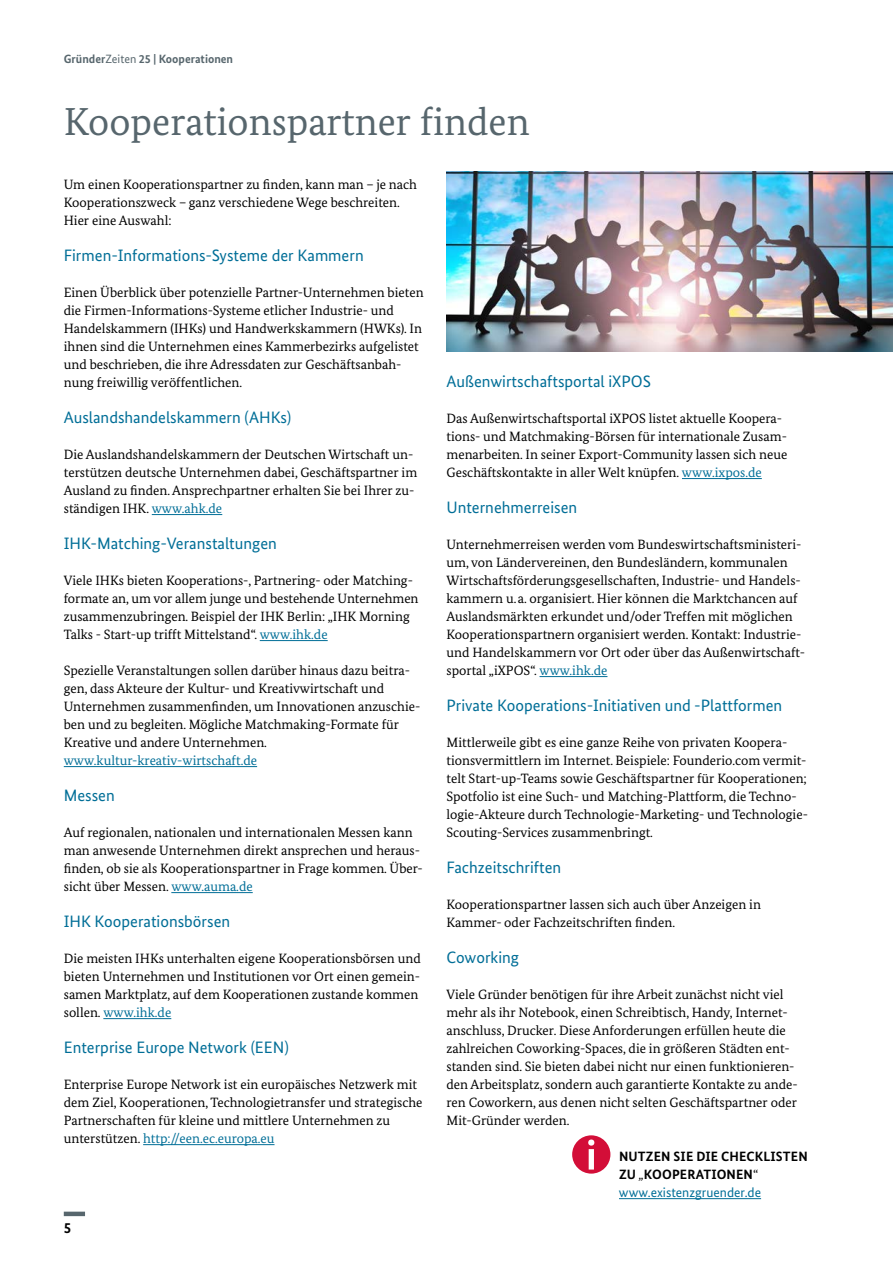
<style>
.page{position:relative;width:893px;height:1263px;background:#fff}
.page>*{position:absolute;margin:0;border:0;box-sizing:border-box;transform-origin:0 0}
.t1{font:39px "Bundes Serif";color:#57666d}
.t2{font:16.5px "Bundes Sans";color:#006e97}
.t3{font:700 15px "Bundes Sans";color:#000}
.t4{font:13.5px/18px "Bundes Serif";color:#000}
.t5{font:700 13.5px/18px "Bundes Sans";letter-spacing:.01em;color:#000}
.t6{font:13.5px "Bundes Serif";color:#006e97}
.t7{font:700 12px "Bundes Sans";color:#57666d}
.s1{font-weight:400}
.s2{color:#006e97}
.s3{font-family:"Bundes Serif";font-weight:400;font-style:italic}
.s4{font-weight:400;color:#006e97}
</style>
<div class="page">
<div style="left:64px;top:1211px;width:21px;height:5px;background:#57666d"></div>
<hr style="left:619px;top:1198px;width:142px;height:1px;background:#006e97">
<div style="left:572px;top:1135px;width:38px;height:38px;background:#d30e38;border-radius:50%"></div>
<svg style="left:588px;top:1139px;width:6px;height:30px"></svg>
<hr style="left:152px;top:514px;width:70px;height:1px;background:#006e97">
<hr style="left:260px;top:640px;width:68px;height:1px;background:#006e97">
<hr style="left:64px;top:766px;width:193px;height:1px;background:#006e97">
<hr style="left:171px;top:892px;width:82px;height:1px;background:#006e97">
<hr style="left:103px;top:1018px;width:68px;height:1px;background:#006e97">
<hr style="left:143px;top:1144px;width:132px;height:1px;background:#006e97">
<hr style="left:682px;top:478px;width:80px;height:1px;background:#006e97">
<hr style="left:539px;top:676px;width:68px;height:1px;background:#006e97">
<img style="left:446px;top:171px;width:447px;height:180px">
<p class="t7" style="left:64px;top:52px;width:171px">Gründer<span class="s1">Zeiten</span> 25 | Kooperationen</p>
<h1 class="t1" style="left:64px;top:98px;width:467px">Kooperationspartner finden</h1>
<p class="t4" style="left:64px;top:175px;width:355px">Um einen Kooperationspartner zu finden, kann man – je nach<br>Kooperationszweck – ganz verschiedene Wege beschreiten.<br>Hier eine Auswahl:</p>
<p class="t2" style="left:64px;top:245px;width:301px">Firmen-Informations-Systeme der Kammern</p>
<p class="t4" style="left:64px;top:283px;width:361px">Einen Überblick über potenzielle Partner-Unternehmen bieten die Firmen-Informations-Systeme etlicher Industrie- und Handelskammern (IHKs) und Handwerkskammern (HWKs). In ihnen sind die Unternehmen eines Kammerbezirks aufgelistet und beschrieben, die ihre Adressdaten zur Geschäftsanbah&shy;nung freiwillig veröffentlichen.</p>
<p class="t2" style="left:64px;top:407px;width:229px">Auslandshandelskammern (AHKs)</p>
<p class="t4" style="left:64px;top:445px;width:355px">Die Auslandshandelskammern der Deutschen Wirtschaft un&shy;terstützen deutsche Unternehmen dabei, Geschäftspartner im Ausland zu finden. Ansprechpartner erhalten Sie bei Ihrer zu&shy;ständigen IHK. <span class="s2">www.ahk.de</span></p>
<p class="t2" style="left:64px;top:533px;width:215px">IHK-Matching-Veranstaltungen</p>
<p class="t4" style="left:64px;top:571px;width:356px">Viele IHKs bieten Kooperations-, Partnering- oder Matching&shy;formate an, um vor allem junge und bestehende Unternehmen zusammenzubringen. Beispiel der IHK Berlin: „IHK Morning Talks - Start-up trifft Mittelstand“. <span class="s2">www.ihk.de</span></p>
<p class="t4" style="left:64px;top:661px;width:358px">Spezielle Veranstaltungen sollen darüber hinaus dazu beitra&shy;gen, dass Akteure der Kultur- und Kreativwirtschaft und Unternehmen zusammenfinden, um Innovationen anzuschie&shy;ben und zu begleiten. Mögliche Matchmaking-Formate für Kreative und andere Unternehmen.</p>
<p class="t6" style="left:64px;top:752px;width:195px">www.kultur-kreativ-wirtschaft.de</p>
<p class="t2" style="left:64px;top:785px;width:53px">Messen</p>
<p class="t4" style="left:64px;top:823px;width:361px">Auf regionalen, nationalen und internationalen Messen kann man anwesende Unternehmen direkt ansprechen und heraus&shy;finden, ob sie als Kooperationspartner in Frage kommen. Über&shy;sicht über Messen. <span class="s2">www.auma.de</span></p>
<p class="t2" style="left:64px;top:911px;width:168px">IHK Kooperationsbörsen</p>
<p class="t4" style="left:64px;top:949px;width:359px">Die meisten IHKs unterhalten eigene Kooperationsbörsen und bieten Unternehmen und Institutionen vor Ort einen gemein&shy;samen Marktplatz, auf dem Kooperationen zustande kommen sollen. <span class="s2">www.ihk.de</span></p>
<p class="t2" style="left:64px;top:1037px;width:227px">Enterprise Europe Network (EEN)</p>
<p class="t4" style="left:64px;top:1075px;width:360px">Enterprise Europe Network ist ein europäisches Netzwerk mit dem Ziel, Kooperationen, Technologietransfer und strategische Partnerschaften für kleine und mittlere Unternehmen zu unterstützen. <span class="s2">http://een.ec.europa.eu</span></p>
<p class="t3" style="left:64px;top:1219px;width:9px">5</p>
<p class="t2" style="left:446px;top:371px;width:206px">Außenwirtschaftsportal iXPOS</p>
<p class="t4" style="left:446px;top:409px;width:342px">Das Außenwirtschaftsportal iXPOS listet aktuelle Koopera&shy;tions- und Matchmaking-Börsen für internationale Zusam&shy;menarbeiten. In seiner Export-Community lassen sich neue Geschäftskontakte in aller Welt knüpfen. <span class="s2">www.ixpos.de</span></p>
<p class="t2" style="left:446px;top:497px;width:132px">Unternehmerreisen</p>
<p class="t4" style="left:446px;top:535px;width:360px">Unternehmerreisen werden vom Bundeswirtschaftsministeri&shy;um, von Ländervereinen, den Bundesländern, kommunalen Wirtschaftsförderungsgesellschaften, Industrie- und Handels&shy;kammern u.a. organisiert. Hier können die Marktchancen auf Auslandsmärkten erkundet und/oder Treffen mit möglichen Kooperationspartnern organisiert werden. Kontakt: Industrie&shy;und Handelskammern vor Ort oder über das Außenwirtschaft&shy;sportal „iXPOS“. <span class="s2">www.ihk.de</span></p>
<p class="t2" style="left:446px;top:695px;width:337px">Private Kooperations-Initiativen und -Plattformen</p>
<p class="t4" style="left:446px;top:733px;width:363px">Mittlerweile gibt es eine ganze Reihe von privaten Koopera&shy;tionsvermittlern im Internet. Beispiele: Founderio.com vermit&shy;telt Start-up-Teams sowie Geschäftspartner für Kooperationen; Spotfolio ist eine Such- und Matching-Plattform, die Techno&shy;logie-Akteure durch Technologie-Marketing- und Technologie-Scouting-Services zusammenbringt.</p>
<p class="t2" style="left:446px;top:857px;width:116px">Fachzeitschriften</p>
<p class="t4" style="left:446px;top:895px;width:316px">Kooperationspartner lassen sich auch über Anzeigen in<br>Kammer- oder Fachzeitschriften finden.</p>
<p class="t2" style="left:446px;top:947px;width:74px">Coworking</p>
<p class="t4" style="left:446px;top:985px;width:353px">Viele Gründer benötigen für ihre Arbeit zunächst nicht viel mehr als ihr Notebook, einen Schreibtisch, Handy, Internet&shy;anschluss, Drucker. Diese Anforderungen erfüllen heute die zahlreichen Coworking-Spaces, die in größeren Städten ent&shy;standen sind. Sie bieten dabei nicht nur einen funktionieren&shy;den Arbeitsplatz, sondern auch garantierte Kontakte zu ande&shy;ren Coworkern, aus denen nicht selten Geschäftspartner oder Mit-Gründer werden.</p>
<p class="t5" style="left:619px;top:1147px;width:190px">NUTZEN SIE DIE CHECKLISTEN<br>ZU <span class="s3">„</span>KOOPERATIONEN<span class="s1">“ </span><span class="s4">www.existenzgruender.de</span></p>
</div>
